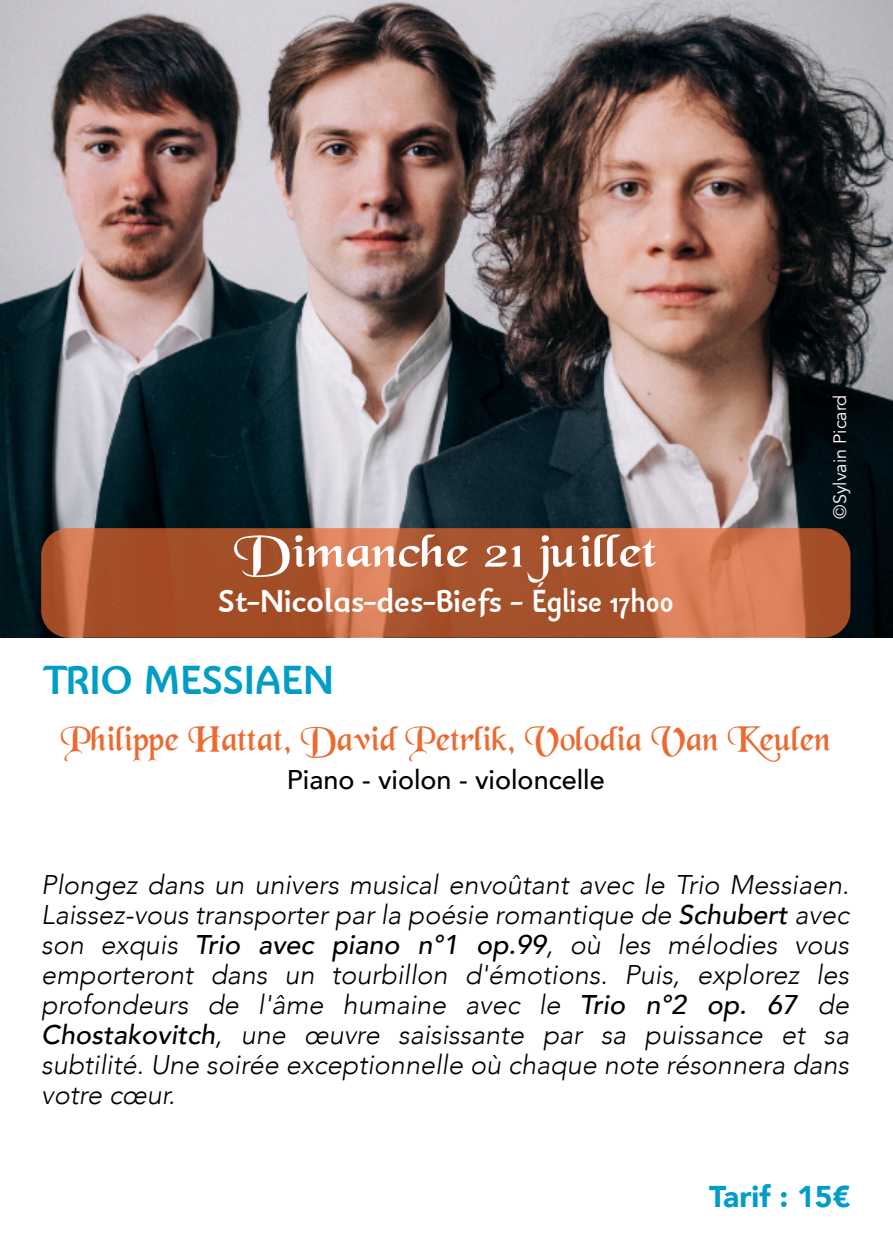
<style>
.page{position:relative;width:893px;height:1259px;background:#fff}
.page>*{position:absolute;margin:0;border:0;box-sizing:border-box;transform-origin:0 0}
.t1{font:48px "Black Chancery";color:#fff;scale:1.2 1}
.t2{font:700 42px "Bainsley";color:#009dc8}
.t3{font:36px "Black Chancery";color:#ec6a2f}
.t4{font:700 33px "Bainsley";color:#fff}
.t5{font:900 30px "Avenir";color:#009dc8}
.t6{font:italic 300 27px/30px "Avenir";color:#000001;text-align:justify}
.t7{font:500 27px "Avenir";color:#000001}
.t8{font:18px "Avenir";color:#fff}
.s1{font-weight:500}
</style>
<div class="page">
<img style="left:0;top:0;width:893px;height:637px">
<div style="left:41px;top:528px;width:809px;height:109px;background:#eb692f;border-radius:27px;opacity:.69"></div>
<h1 class="t1" style="left:234px;top:526px;width:355px">Dimanche 21 juillet</h1>
<p class="t4" style="left:218px;top:588px;width:457px">St-Nicolas-des-Biefs - Église 17h00</p>
<p class="t8" style="left:828px;top:519px;width:126px;rotate:-90deg">©Sylvain Picard</p>
<h2 class="t2" style="left:43px;top:663px;width:293px">TRIO MESSIAEN</h2>
<h3 class="t3" style="left:61px;top:720px;width:771px">Philippe Hattat, David Petrlik, Volodia Van Keulen</h3>
<p class="t7" style="left:287px;top:762px;width:319px">Piano - violon - violoncelle</p>
<p class="t6" style="left:41px;top:870px;width:809px">Plongez dans un univers musical envoûtant avec le Trio Messiaen.<br>Laissez-vous transporter par la poésie romantique de <span class="s1">Schubert</span> avec son exquis <span class="s1">Trio avec piano n°1 op.99</span>, où les mélodies vous emporteront dans un tourbillon d'émotions. Puis, explorez les profondeurs de l'âme humaine avec le <span class="s1">Trio n°2 op. 67</span> de <span class="s1">Chostakovitch</span>, une œuvre saisissante par sa puissance et sa subtilité. Une soirée exceptionnelle où chaque note résonnera dans votre cœur.</p>
<p class="t5" style="left:709px;top:1176px;width:143px">Tarif : 15€</p>
</div>
